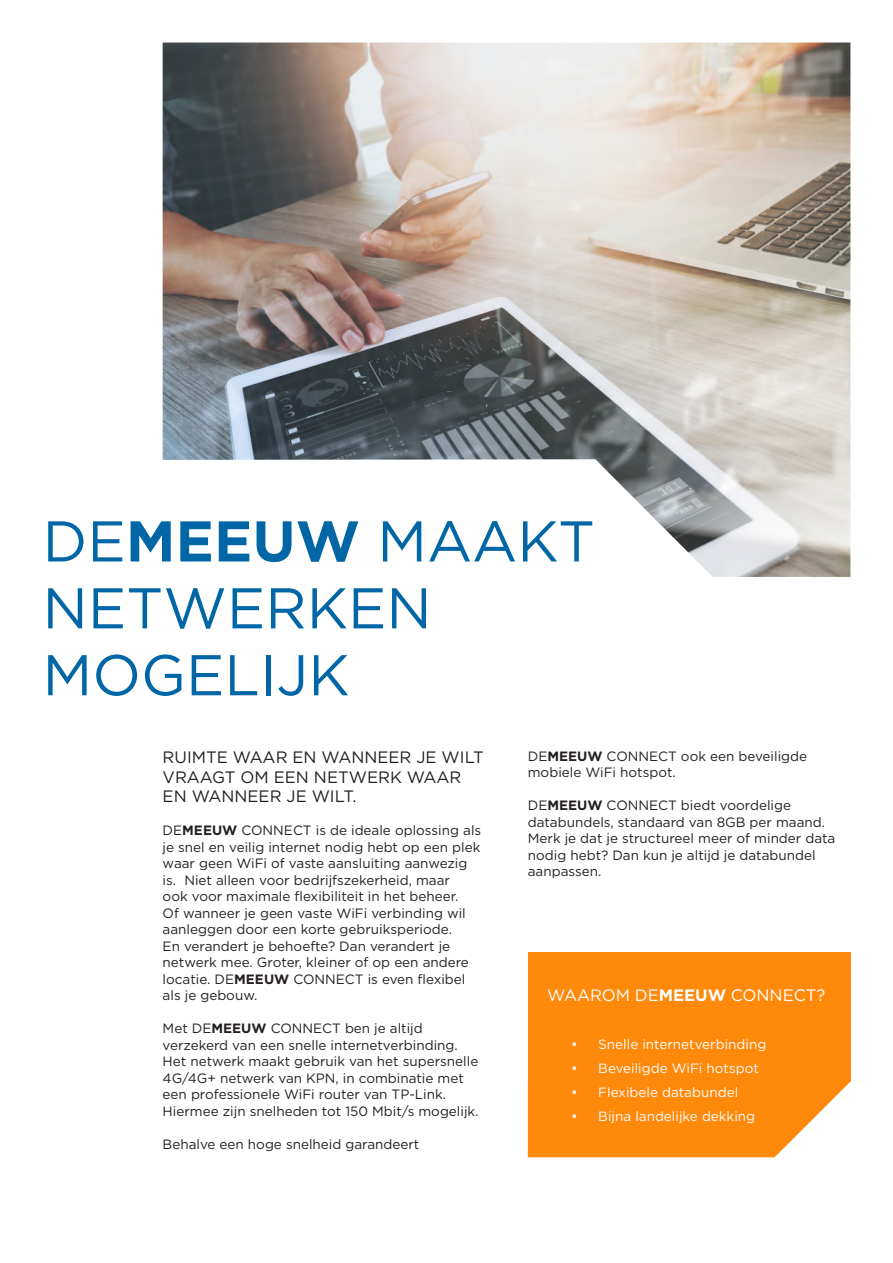
<style>
.page{position:relative;width:893px;height:1263px;background:#fff}
.page>*{position:absolute;margin:0;border:0;box-sizing:border-box;transform-origin:0 0}
.t1{font:57.3px/66.9px "Gotham HTF";color:#0066a6}
.t2{font:16.5px/19.5px "Gotham HTF";color:#241f1f}
.t3{font:16.5px "Gotham HTF";color:#fff}
.t4{font:13.5px/16.5px "Gotham HTF";color:#241f1f}
.t5{font:13.5px "Gotham HTF";color:#fff}
.s1{font-weight:700}
</style>
<div class="page">
<svg style="left:528px;top:1081px;width:322px;height:76px;background:#ff9625"></svg>
<div style="left:528px;top:951px;width:322px;height:130px;background:#ff890a"></div>
<img style="left:163px;top:43px;width:687px;height:534px">
<h1 class="t1" style="left:43px;top:507px;width:554px">DE<span class="s1">MEEUW</span> MAAKT<br>NETWERKEN<br>MOGELIJK</h1>
<p class="t2" style="left:163px;top:747px;width:323px">RUIMTE WAAR EN WANNEER JE WILT<br>VRAAGT OM EEN NETWERK WAAR<br>EN WANNEER JE WILT.</p>
<p class="t4" style="left:163px;top:822px;width:320px">DE<span class="s1">MEEUW</span> CONNECT is de ideale oplossing als je snel en veilig internet nodig hebt op een plek waar geen WiFi of vaste aansluiting aanwezig is. Niet alleen voor bedrijfszekerheid, maar<br>ook voor maximale flexibiliteit in het beheer.<br>Of wanneer je geen vaste WiFi verbinding wil aanleggen door een korte gebruiksperiode.<br>En verandert je behoefte? Dan verandert je netwerk mee. Groter, kleiner of op een andere locatie. DE<span class="s1">MEEUW</span> CONNECT is even flexibel als je gebouw.</p>
<p class="t4" style="left:163px;top:1020px;width:317px">Met DE<span class="s1">MEEUW</span> CONNECT ben je altijd verzekerd van een snelle internetverbinding.<br>Het netwerk maakt gebruik van het supersnelle 4G/4G+ netwerk van KPN, in combinatie met een professionele WiFi router van TP-Link.<br>Hiermee zijn snelheden tot 150 Mbit/s mogelijk.</p>
<p class="t4" style="left:163px;top:1135px;width:258px">Behalve een hoge snelheid garandeert</p>
<p class="t4" style="left:528px;top:747px;width:281px">DE<span class="s1">MEEUW</span> CONNECT ook een beveiligde mobiele WiFi hotspot.</p>
<p class="t4" style="left:528px;top:797px;width:309px">DE<span class="s1">MEEUW</span> CONNECT biedt voordelige databundels, standaard van 8GB per maand.<br>Merk je dat je structureel meer of minder data nodig hebt? Dan kun je altijd je databundel aanpassen.</p>
<p class="t3" style="left:547px;top:986px;width:280px">WAAROM DE<span class="s1">MEEUW</span> CONNECT?</p>
<p class="t5" style="left:571px;top:1037px;width:197px">• Snelle internetverbinding</p>
<p class="t5" style="left:571px;top:1061px;width:189px">• Beveiligde WiFi hotspot</p>
<p class="t5" style="left:571px;top:1085px;width:168px">• Flexibele databundel</p>
<p class="t5" style="left:571px;top:1109px;width:185px">• Bijna landelijke dekking</p>
</div>
